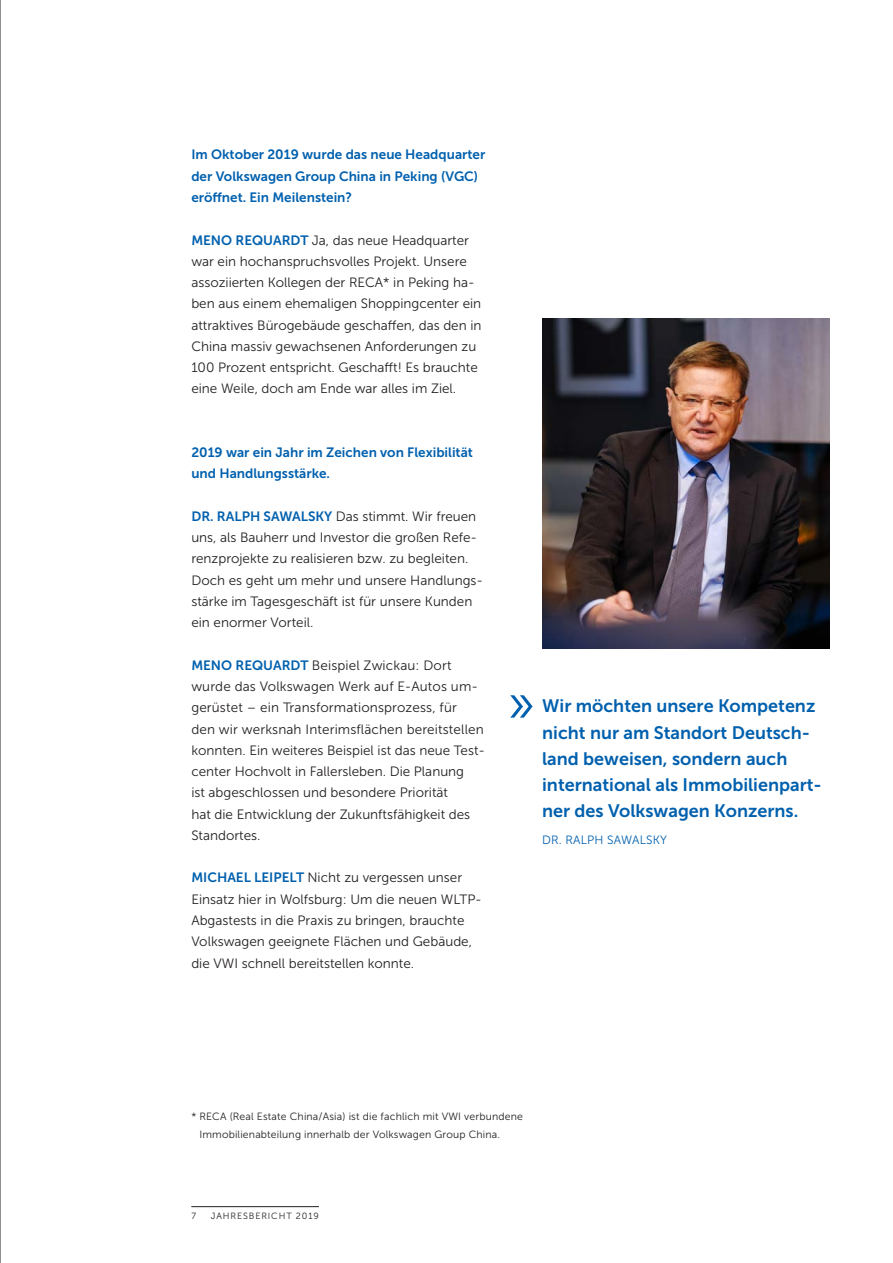
<style>
.page{position:relative;width:893px;height:1263px;background:#fff}
.page>*{position:absolute;margin:0;border:0;box-sizing:border-box;transform-origin:0 0}
.t1{font:18px/26.2px "Museo Sans 700";color:#0160ae}
.t2{font:13.5px/21.3px "Museo Sans 300";color:#231f20}
.t3{font:13.5px/21.3px "Museo Sans 700";color:#0160ae}
.t4{font:12px "Museo Sans 300";letter-spacing:.015em;color:#0160ae}
.t5{font:10.5px/18px "Museo Sans 300";letter-spacing:.015em;color:#231f20}
.t6{font:9px "Museo Sans 300";letter-spacing:.1em;color:#231f20}
.s1{font-family:"Museo Sans 700";color:#0160ae}
</style>
<div class="page">
<hr style="left:191px;top:1206px;width:128px;height:1px;background:#231f20">
<hr style="left:0;top:0;width:1px;height:1263px;background:#231f20">
<img style="left:542px;top:319px;width:287px;height:329px">
<svg style="left:510px;top:695px;width:23px;height:23px"></svg>
<p class="t3" style="left:191px;top:144px;width:296px">Im Oktober 2019 wurde das neue Headquarter der Volkswagen Group China in Peking (VGC) eröffnet. Ein Meilenstein?</p>
<p class="t2" style="left:191px;top:229px;width:292px"><span class="s1">MENO REQUARDT</span> Ja, das neue Headquarter war ein hochanspruchsvolles Projekt. Unsere assoziierten Kollegen der RECA* in Peking ha&shy;ben aus einem ehemaligen Shoppingcenter ein attraktives Bürogebäude geschaffen, das den in China massiv gewachsenen Anforderungen zu 100 Prozent entspricht. Geschafft! Es brauchte eine Weile, doch am Ende war alles im Ziel.</p>
<p class="t3" style="left:191px;top:442px;width:283px">2019 war ein Jahr im Zeichen von Flexibilität und Handlungsstärke.</p>
<p class="t2" style="left:191px;top:506px;width:293px"><span class="s1">DR. RALPH SAWALSKY</span> Das stimmt. Wir freuen uns, als Bauherr und Investor die großen Refe&shy;renzprojekte zu realisieren bzw. zu begleiten.<br>Doch es geht um mehr und unsere Handlungs&shy;stärke im Tagesgeschäft ist für unsere Kunden ein enormer Vorteil.</p>
<p class="t2" style="left:191px;top:655px;width:295px"><span class="s1">MENO REQUARDT</span> Beispiel Zwickau: Dort wurde das Volkswagen Werk auf E-Autos um&shy;gerüstet – ein Transformationsprozess, für<br>den wir werksnah Interimsflächen bereitstellen konnten. Ein weiteres Beispiel ist das neue Test&shy;center Hochvolt in Fallersleben. Die Planung<br>ist abgeschlossen und besondere Priorität<br>hat die Entwicklung der Zukunftsfähigkeit des Standortes.</p>
<p class="t2" style="left:191px;top:867px;width:292px"><span class="s1">MICHAEL LEIPELT</span> Nicht zu vergessen unser Einsatz hier in Wolfsburg: Um die neuen WLTP-Abgastests in die Praxis zu bringen, brauchte Volkswagen geeignete Flächen und Gebäude, die VWI schnell bereitstellen konnte.</p>
<h1 class="t1" style="left:542px;top:693px;width:281px">Wir möchten unsere Kompetenz nicht nur am Standort Deutsch&shy;land beweisen, sondern auch international als Immobilienpart&shy;ner des Volkswagen Konzerns.</h1>
<p class="t4" style="left:542px;top:833px;width:126px">DR. RALPH SAWALSKY</p>
<p class="t5" style="left:199px;top:1107px;width:325px;text-indent:-8px">* RECA (Real Estate China/Asia) ist die fachlich mit VWI verbundene<br>Immobilienabteilung innerhalb der Volkswagen Group China.</p>
<p class="t6" style="left:191px;top:1211px;width:6px">7</p>
<p class="t6" style="left:211px;top:1211px;width:110px">JAHRESBERICHT 2019</p>
</div>
